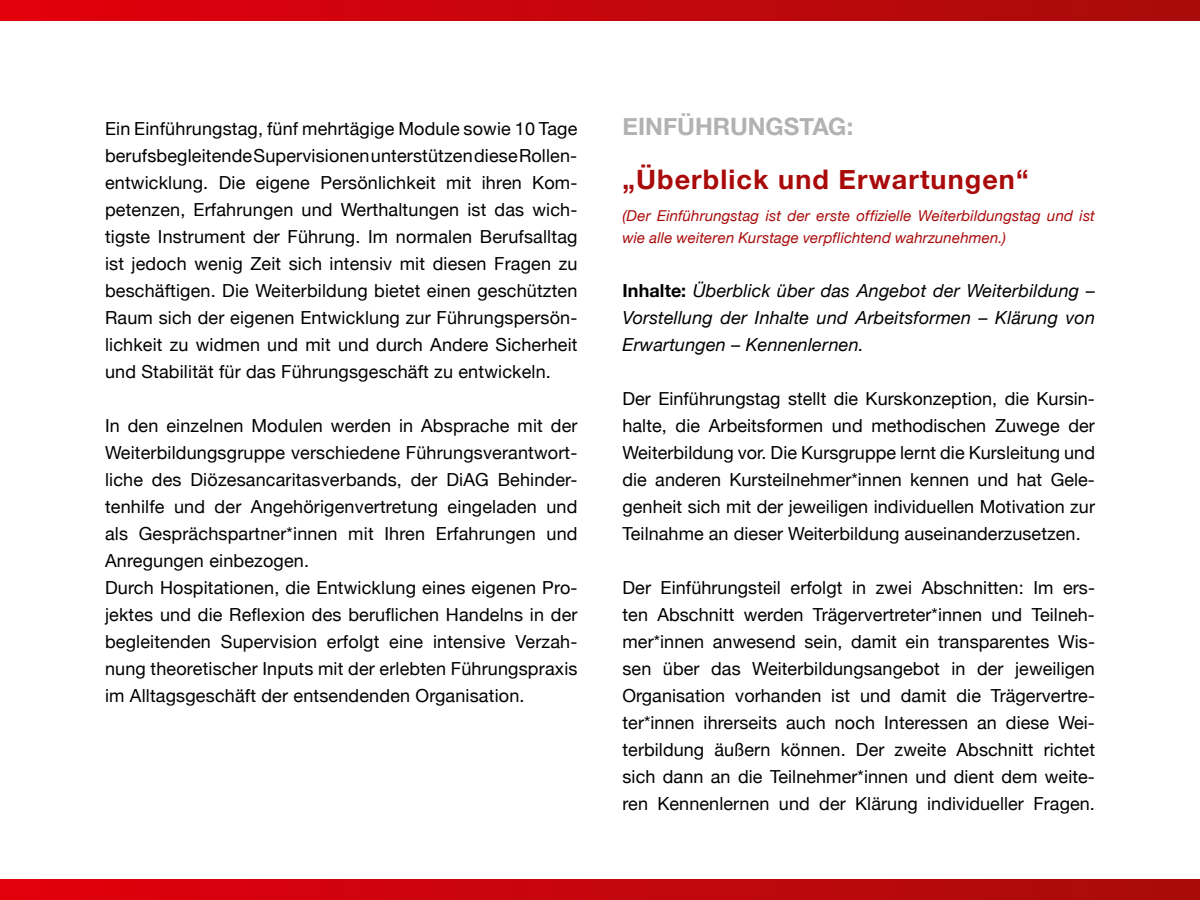
<style>
.page{position:relative;width:1200px;height:900px;background:#fff}
.page>*{position:absolute;margin:0;border:0;box-sizing:border-box;transform-origin:0 0}
.t1{font:700 27px "Helvetica Neue";letter-spacing:.04em;color:#a90b0a}
.t2{font:700 24px "Helvetica Neue";color:#b1b2b3}
.t3{font:18px/27px "Helvetica Neue";letter-spacing:.01em;color:#000;text-align:justify}
.t4{font:italic 18px/27px "Helvetica Neue";letter-spacing:.01em;color:#000;text-align:justify}
.t5{font:italic 15px/22.5px "Helvetica Neue";letter-spacing:.01em;color:#a90b0a}
.s1{font-weight:700;font-style:normal}
</style>
<div class="page">
<div style="left:0;top:879px;width:1200px;height:21px;background:linear-gradient(to right,#e2000c,#a80c0b)"></div>
<div style="left:0;top:0;width:1200px;height:20px;background:linear-gradient(to right,#e2000c,#a80c0b)"></div>
<p class="t3" style="left:105px;top:116px;width:474px">Ein Einführungstag, fünf mehrtägige Module sowie 10 Tage berufsbegleitende Supervisionen unterstützen diese Rollen&shy;entwicklung. Die eigene Persönlichkeit mit ihren Kom&shy;petenzen, Erfahrungen und Werthaltungen ist das wich&shy;tigste Instrument der Führung. Im normalen Berufsalltag ist jedoch wenig Zeit sich intensiv mit diesen Fragen zu beschäftigen. Die Weiterbildung bietet einen geschützten Raum sich der eigenen Entwicklung zur Führungspersön&shy;lichkeit zu widmen und mit und durch Andere Sicherheit und Stabilität für das Führungsgeschäft zu entwickeln.</p>
<p class="t3" style="left:105px;top:413px;width:474px;text-align:left">In den einzelnen Modulen werden in Absprache mit der Weiterbildungsgruppe verschiedene Führungsverantwort&shy;liche des Diözesancaritasverbands, der DiAG Behinder&shy;tenhilfe und der Angehörigenvertretung eingeladen und als Gesprächspartner*innen mit Ihren Erfahrungen und Anregungen einbezogen.<br>Durch Hospitationen, die Entwicklung eines eigenen Pro&shy;jektes und die Reflexion des beruflichen Handelns in der begleitenden Supervision erfolgt eine intensive Verzah&shy;nung theoretischer Inputs mit der erlebten Führungspraxis im Alltagsgeschäft der entsendenden Organisation.</p>
<h2 class="t2" style="left:622px;top:108px;width:232px">Einführungstag:</h2>
<h1 class="t1" style="left:622px;top:158px;width:408px">„Überblick und Erwartungen“</h1>
<p class="t5" style="left:622px;top:205px;width:474px">(Der Einführungstag ist der erste offizielle Weiterbildungstag und ist wie alle weiteren Kurstage verpflichtend wahrzunehmen.)</p>
<p class="t4" style="left:622px;top:278px;width:474px"><span class="s1">Inhalte:</span> Überblick über das Angebot der Weiterbildung – Vorstellung der Inhalte und Arbeitsformen – Klärung von Erwartungen – Kennenlernen.</p>
<p class="t3" style="left:622px;top:386px;width:474px">Der Einführungstag stellt die Kurskonzeption, die Kursin&shy;halte, die Arbeitsformen und methodischen Zuwege der Weiterbildung vor. Die Kursgruppe lernt die Kursleitung und die anderen Kursteilnehmer*innen kennen und hat Gele&shy;genheit sich mit der jeweiligen individuellen Motivation zur Teilnahme an dieser Weiterbildung auseinanderzusetzen.</p>
<p class="t3" style="left:622px;top:575px;width:474px">Der Einführungsteil erfolgt in zwei Abschnitten: Im ers&shy;ten Abschnitt werden Trägervertreter*innen und Teilneh&shy;mer*innen anwesend sein, damit ein transparentes Wis&shy;sen über das Weiterbildungsangebot in der jeweiligen Organisation vorhanden ist und damit die Trägervertre&shy;ter*innen ihrerseits auch noch Interessen an diese Wei&shy;terbildung äußern können. Der zweite Abschnitt richtet sich dann an die Teilnehmer*innen und dient dem weite&shy;ren Kennenlernen und der Klärung individueller Fragen.</p>
</div>
